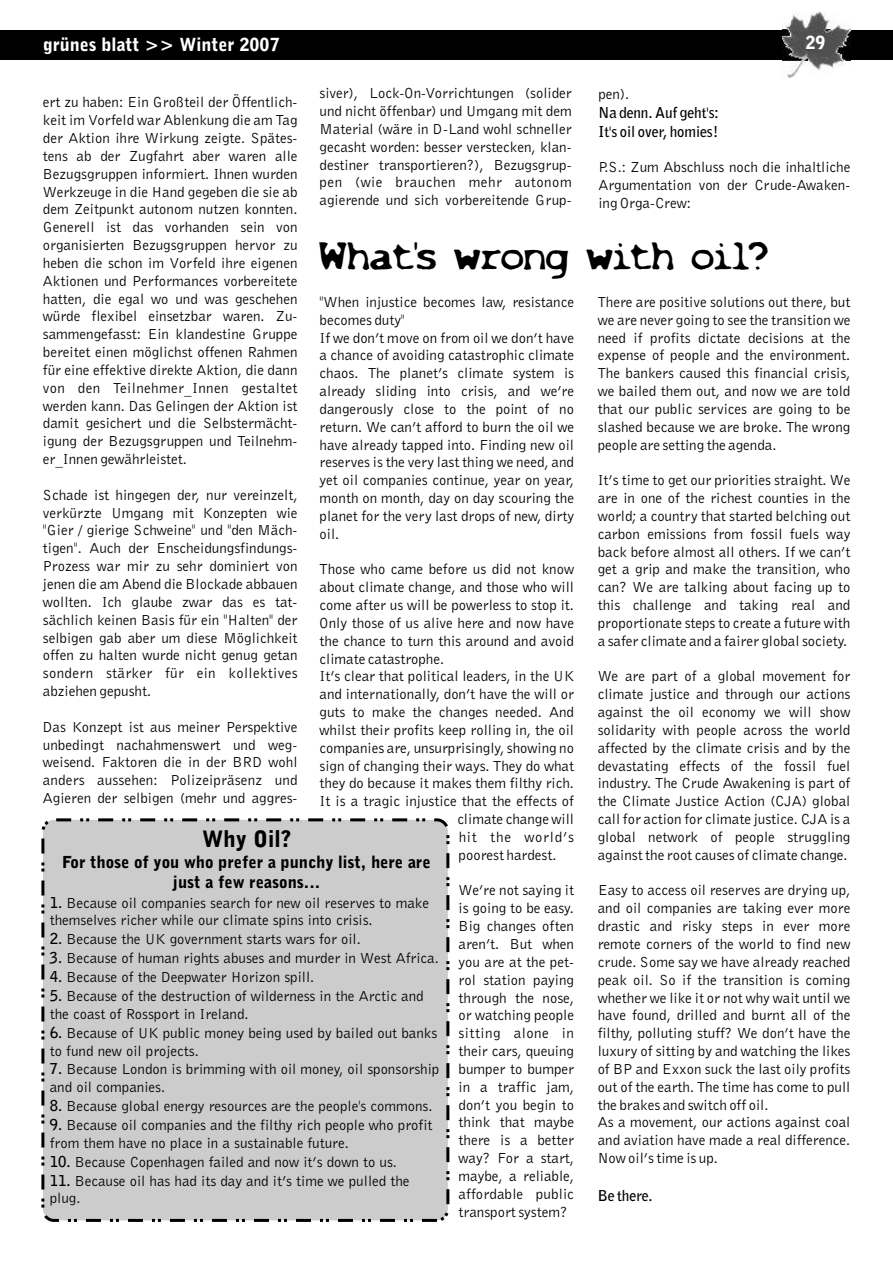
<style>
.page{position:relative;width:893px;height:1263px;background:#fff}
.page>*{position:absolute;margin:0;border:0;box-sizing:border-box;transform-origin:0 0}
.t1{font:36px "X Files";color:#000}
.t2{font:900 22.5px "Bell Gothic BT";color:#000}
.t3{font:900 18px "Bell Gothic BT";color:#fff}
.t4{font:900 16.5px/20.1px "Bell Gothic BT";color:#000;text-align:center}
.t5{font:15px/17.9px "Bell Gothic BT";color:#000;text-align:justify}
.t6{font:700 15px/18.9px "Bell Gothic BT";color:#000}
.t7{font:15px "Bell Gothic BT";letter-spacing:.055em;color:#000}
.s1{font-weight:700}
</style>
<div class="page">
<div style="left:41px;top:818px;width:408px;height:404px;background:#ccc;border:3px dashed #000;border-radius:11px"></div>
<div style="left:0;top:30px;width:893px;height:29px;background:#000"></div>
<img style="left:783px;top:12px;width:67px;height:65px">
<p class="t3" style="left:43px;top:38px;width:238px">grünes blatt &gt;&gt; Winter 2007</p>
<p class="t3" style="left:805px;top:36px;width:22px">29</p>
<p class="t5" style="left:320px;top:85px;width:254px">siver), Lock-On-Vorrichtungen (solider und nicht öffenbar) und Umgang mit dem Material (wäre in D-Land wohl schneller gecasht worden: besser verstecken, klan&shy;destiner transportieren?), Bezugsgrup&shy;pen (wie brauchen mehr autonom agierende und sich vorbereitende Grup-</p>
<p class="t5" style="left:598px;top:86px;width:32px">pen).</p>
<p class="t5" style="left:43px;top:95px;width:256px">ert zu haben: Ein Großteil der Öffentlich&shy;keit im Vorfeld war Ablenkung die am Tag der Aktion ihre Wirkung zeigte. Spätes&shy;tens ab der Zugfahrt aber waren alle Bezugsgruppen informiert. Ihnen wurden Werkzeuge in die Hand gegeben die sie ab dem Zeitpunkt autonom nutzen konnten.<br>Generell ist das vorhanden sein von organisierten Bezugsgruppen hervor zu heben die schon im Vorfeld ihre eigenen Aktionen und Performances vorbereitete hatten, die egal wo und was geschehen würde flexibel einsetzbar waren. Zu&shy;sammengefasst: Ein klandestine Gruppe bereitet einen möglichst offenen Rahmen für eine effektive direkte Aktion, die dann von den Teilnehmer_Innen gestaltet werden kann. Das Gelingen der Aktion ist damit gesichert und die Selbstermächt&shy;igung der Bezugsgruppen und Teilnehm&shy;er_Innen gewährleistet.</p>
<p class="t5" style="left:43px;top:487px;width:256px">Schade ist hingegen der, nur vereinzelt, verkürzte Umgang mit Konzepten wie "Gier / gierige Schweine" und "den Mäch&shy;tigen". Auch der Enscheidungsfindungs-Prozess war mir zu sehr dominiert von jenen die am Abend die Blockade abbauen wollten. Ich glaube zwar das es tat&shy;sächlich keinen Basis für ein "Halten" der selbigen gab aber um diese Möglichkeit offen zu halten wurde nicht genug getan sondern stärker für ein kollektives abziehen gepusht.</p>
<p class="t5" style="left:43px;top:719px;width:256px">Das Konzept ist aus meiner Perspektive unbedingt nachahmenswert und weg&shy;weisend. Faktoren die in der BRD wohl anders aussehen: Polizeipräsenz und Agieren der selbigen (mehr und aggres-</p>
<p class="t6" style="left:598px;top:104px;width:122px">Na denn. Auf geht's:<br>It's oil over, homies!</p>
<p class="t5" style="left:598px;top:159px;width:254px">P.S.: Zum Abschluss noch die inhaltliche Argumentation von der Crude-Awaken&shy;ing Orga-Crew:</p>
<h1 class="t1" style="left:320px;top:241px;width:451px">What's wrong with oil?</h1>
<p class="t5" style="left:320px;top:294px;width:256px;text-align:left">"When injustice becomes law, resistance becomes duty"<br>If we don’t move on from oil we don’t have a chance of avoiding catastrophic climate chaos. The planet’s climate system is already sliding into crisis, and we’re dangerously close to the point of no return. We can’t afford to burn the oil we have already tapped into. Finding new oil reserves is the very last thing we need, and yet oil companies continue, year on year, month on month, day on day scouring the planet for the very last drops of new, dirty oil.</p>
<p class="t5" style="left:320px;top:562px;width:256px">Those who came before us did not know</p>
<p class="t5" style="left:320px;top:579px;width:256px">about climate change, and those who will</p>
<p class="t5" style="left:320px;top:597px;width:256px">come after us will be powerless to stop it.</p>
<p class="t5" style="left:320px;top:615px;width:256px">Only those of us alive here and now have</p>
<p class="t5" style="left:320px;top:633px;width:256px">the chance to turn this around and avoid</p>
<p class="t5" style="left:320px;top:651px;width:126px">climate catastrophe.</p>
<p class="t5" style="left:320px;top:669px;width:256px">It’s clear that political leaders, in the UK</p>
<p class="t5" style="left:320px;top:686px;width:256px">and internationally, don’t have the will or</p>
<p class="t5" style="left:320px;top:704px;width:256px">guts to make the changes needed. And</p>
<p class="t5" style="left:320px;top:722px;width:256px">whilst their profits keep rolling in, the oil</p>
<p class="t5" style="left:320px;top:740px;width:256px">companies are, unsurprisingly, showing no</p>
<p class="t5" style="left:320px;top:758px;width:256px">sign of changing their ways. They do what</p>
<p class="t5" style="left:320px;top:776px;width:256px">they do because it makes them filthy rich.</p>
<p class="t5" style="left:320px;top:793px;width:256px">It is a tragic injustice that the effects of</p>
<p class="t5" style="left:457px;top:811px;width:118px">climate change will</p>
<p class="t7" style="left:459px;top:830px;width:117px">hit the world’s</p>
<p class="t5" style="left:459px;top:847px;width:99px">poorest hardest.</p>
<p class="t5" style="left:459px;top:883px;width:117px">We’re not saying it is going to be easy.<br>Big changes often aren’t. But when you are at the pet&shy;rol station paying through the nose, or watching people sitting alone in their cars, queuing bumper to bumper in a traffic jam, don’t you begin to think that maybe there is a better way? For a start, maybe, a reliable, affordable public transport system?</p>
<p class="t5" style="left:598px;top:294px;width:254px">There are positive solutions out there, but we are never going to see the transition we need if profits dictate decisions at the expense of people and the environment.<br>The bankers caused this financial crisis, we bailed them out, and now we are told that our public services are going to be slashed because we are broke. The wrong people are setting the agenda.</p>
<p class="t5" style="left:598px;top:472px;width:254px">It’s time to get our priorities straight. We are in one of the richest counties in the world; a country that started belching out carbon emissions from fossil fuels way back before almost all others. If we can’t get a grip and make the transition, who can? We are talking about facing up to this challenge and taking real and proportionate steps to create a future with a safer climate and a fairer global society.</p>
<p class="t5" style="left:598px;top:669px;width:254px">We are part of a global movement for climate justice and through our actions against the oil economy we will show solidarity with people across the world affected by the climate crisis and by the devastating effects of the fossil fuel industry. The Crude Awakening is part of the Climate Justice Action (CJA) global call for action for climate justice. CJA is a global network of people struggling against the root causes of climate change.</p>
<p class="t5" style="left:598px;top:883px;width:254px;text-align:left">Easy to access oil reserves are drying up, and oil companies are taking ever more drastic and risky steps in ever more remote corners of the world to find new crude. Some say we have already reached peak oil. So if the transition is coming whether we like it or not why wait until we have found, drilled and burnt all of the filthy, polluting stuff? We don’t have the luxury of sitting by and watching the likes of BP and Exxon suck the last oily profits out of the earth. The time has come to pull the brakes and switch off oil.<br>As a movement, our actions against coal and aviation have made a real difference.<br>Now oil’s time is up.</p>
<p class="t6" style="left:598px;top:1187px;width:56px">Be there.</p>
<h2 class="t2" style="left:202px;top:829px;width:90px">Why Oil?</h2>
<p class="t4" style="left:62px;top:854px;width:370px">For those of you who prefer a punchy list, here are just a few reasons...</p>
<p class="t5" style="left:50px;top:895px;width:381px"><span class="s1">1.</span> Because oil companies search for new oil reserves to make themselves richer while our climate spins into crisis.</p>
<p class="t5" style="left:50px;top:931px;width:313px"><span class="s1">2.</span> Because the UK government starts wars for oil.</p>
<p class="t5" style="left:50px;top:950px;width:391px"><span class="s1">3.</span> Because of human rights abuses and murder in West Africa.</p>
<p class="t5" style="left:50px;top:969px;width:266px"><span class="s1">4.</span> Because of the Deepwater Horizon spill.</p>
<p class="t5" style="left:50px;top:988px;width:375px"><span class="s1">5.</span> Because of the destruction of wilderness in the Arctic and the coast of Rossport in Ireland.</p>
<p class="t5" style="left:50px;top:1025px;width:389px"><span class="s1">6.</span> Because of UK public money being used by bailed out banks to fund new oil projects.</p>
<p class="t5" style="left:50px;top:1061px;width:391px"><span class="s1">7.</span> Because London is brimming with oil money, oil sponsorship and oil companies.</p>
<p class="t5" style="left:50px;top:1098px;width:384px"><span class="s1">8.</span> Because global energy resources are the people's commons.</p>
<p class="t5" style="left:50px;top:1117px;width:384px"><span class="s1">9.</span> Because oil companies and the filthy rich people who profit from them have no place in a sustainable future.</p>
<p class="t5" style="left:50px;top:1154px;width:349px"><span class="s1">10.</span> Because Copenhagen failed and now it’s down to us.</p>
<p class="t5" style="left:50px;top:1173px;width:361px"><span class="s1">11.</span> Because oil has had its day and it’s time we pulled the plug.</p>
</div>
